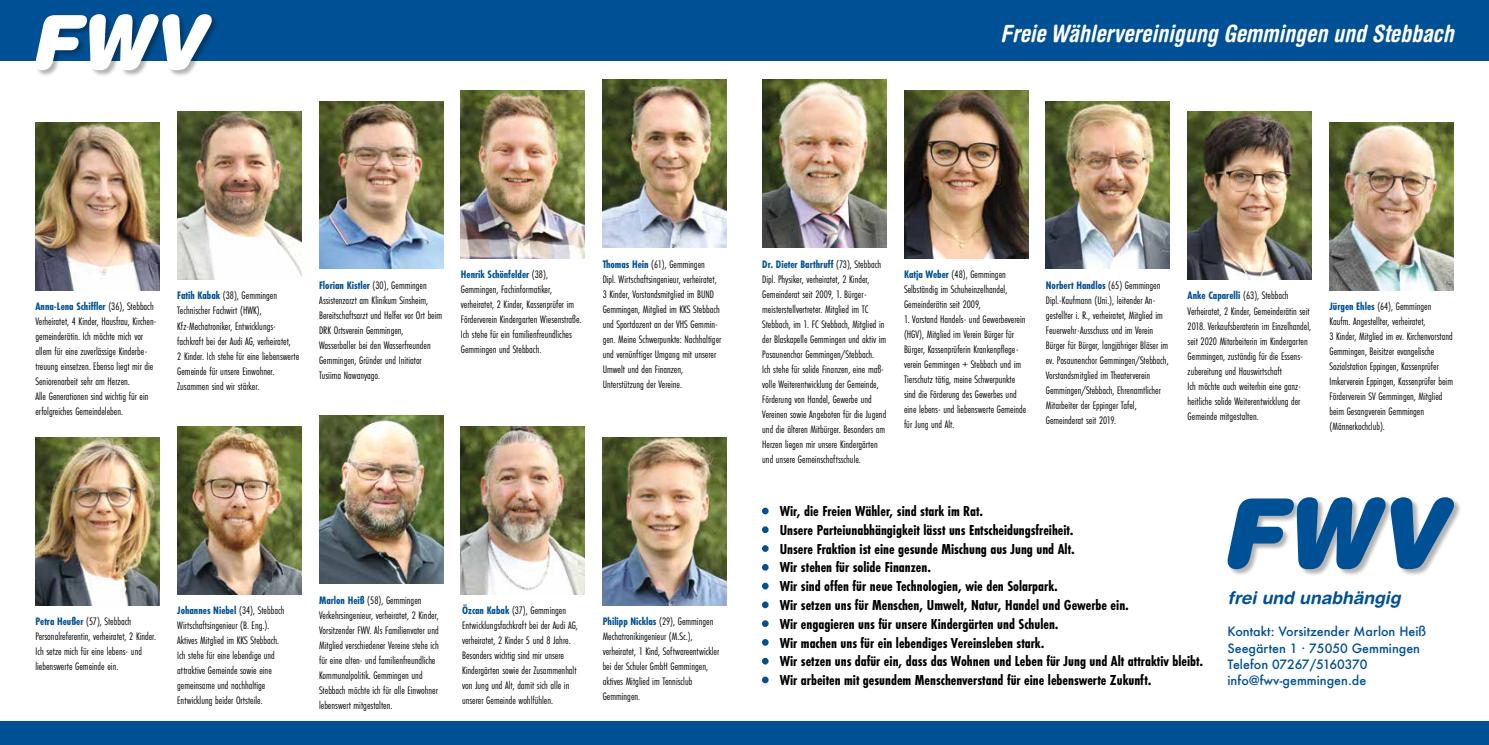
<style>
.page{position:relative;width:1489px;height:745px;background:#fff}
.page>*{position:absolute;margin:0;border:0;box-sizing:border-box;transform-origin:0 0}
.t1{font:italic 900 96.25px "Helvetica Rounded LT Std";color:#005095}
.t2{font:italic 900 75px "Helvetica Rounded LT Std";color:#fff}
.t3{font:italic 700 condensed 23.75px "Helvetica Rounded LT Std";color:#fff}
.t4{font:italic 700 17.5px "Helvetica Rounded LT Std";color:#005095}
.t5{font:700 15px "Futura PT Cond";color:#000}
.t6{font:500 12.5px/16.2px "Futura";color:#005095}
.t7{font:11.25px/15px "Futura PT Cond";color:#000}
.s1{font-weight:700;color:#005095}
.s2{color:#005095}
</style>
<div class="page">
<div style="left:0;top:720px;width:1488px;height:24px;background:#005095"></div>
<div style="left:0;top:0;width:1488px;height:60px;background:#005095"></div>
<div style="left:36px;top:14px;width:183px;height:64px;background:#000;opacity:.3"></div>
<div style="left:1227px;top:497px;width:234px;height:79px;background:#000;opacity:.3"></div>
<img style="left:602px;top:437px;width:124px;height:167px">
<img style="left:904px;top:90px;width:124px;height:168px">
<img style="left:35px;top:122px;width:124px;height:168px">
<img style="left:1187px;top:112px;width:124px;height:167px">
<img style="left:461px;top:90px;width:124px;height:168px">
<img style="left:461px;top:426px;width:124px;height:168px">
<img style="left:35px;top:437px;width:124px;height:167px">
<img style="left:319px;top:101px;width:124px;height:168px">
<img style="left:319px;top:415px;width:124px;height:168px">
<img style="left:1329px;top:122px;width:124px;height:168px">
<img style="left:177px;top:426px;width:124px;height:168px">
<img style="left:177px;top:112px;width:124px;height:167px">
<img style="left:762px;top:80px;width:124px;height:167px">
<img style="left:1045px;top:101px;width:124px;height:168px">
<img style="left:602px;top:80px;width:124px;height:167px">
<h2 class="t2" style="left:28px;top:-6px;width:178px">FWV</h2>
<h3 class="t3" style="left:1000px;top:19px;width:454px">Freie Wählervereinigung Gemmingen und Stebbach</h3>
<p class="t7" style="left:762px;top:256px;width:125px"><span class="s1">Dr. Dieter Barthruff</span> (73), Stebbach Dipl. Physiker, verheiratet, 2 Kinder, Gemeinderat seit 2009, 1. Bürger&shy;meisterstellvertreter. Mitglied im TC Stebbach, im 1. FC Stebbach, Mitglied in der Blaskapelle Gemmingen und aktiv im Posaunenchor Gemmingen/Stebbach.<br>Ich stehe für solide Finanzen, eine maß&shy;volle Weiterentwicklung der Gemeinde, Förderung von Handel, Gewerbe und Vereinen sowie Angeboten für die Jugend und die älteren Mitbürger. Besonders am Herzen liegen mir unsere Kindergärten und unsere Gemeinschaftsschule.</p>
<p class="t7" style="left:602px;top:256px;width:120px"><span class="s1">Thomas Hein</span> (61), Gemmingen<br>Dipl. Wirtschaftsingenieur, verheiratet, 3 Kinder, Vorstandsmitglied im BUND Gemmingen, Mitglied im KKS Stebbach und Sportdozent an der VHS Gemmin&shy;gen. Meine Schwerpunkte: Nachhaltiger und vernünftiger Umgang mit unserer Umwelt und den Finanzen, Unterstützung der Vereine.</p>
<p class="t7" style="left:461px;top:267px;width:122px"><span class="s1">Henrik Schönfelder</span> (38), Gemmingen, Fachinformatiker, verheiratet, 2 Kinder, Kassenprüfer im Förderverein Kindergarten Wiesenstraße.<br>Ich stehe für ein familienfreundliches Gemmingen und Stebbach.</p>
<p class="t7" style="left:904px;top:267px;width:105px"><span class="s1">Katja Weber</span> (48), Gemmingen<br>Selbständig im Schuheinzelhandel,<br>Gemeinderätin seit 2009,</p>
<p class="t7" style="left:904px;top:312px;width:124px">1. Vorstand Handels- und Gewerbeverein (HGV), Mitglied im Verein Bürger für Bürger, Kassenprüferin Krankenpflege&shy;verein Gemmingen + Stebbach und im Tierschutz tätig, meine Schwerpunkte sind die Förderung des Gewerbes und eine lebens- und liebenswerte Gemeinde für Jung und Alt.</p>
<p class="t7" style="left:319px;top:277px;width:125px"><span class="s1">Florian Kistler</span> (30), Gemmingen Assistenzarzt am Klinikum Sinsheim, Bereitschaftsarzt und Helfer vor Ort beim DRK Ortsverein Gemmingen, Wasserballer bei den Wasserfreunden Gemmingen, Gründer und Initiator Tusiima Nawanyago.</p>
<p class="t7" style="left:1045px;top:277px;width:124px"><span class="s1">Norbert Handlos</span> (65) Gemmingen Dipl.-Kaufmann (Uni.), leitender An&shy;gestellter i. R., verheiratet, Mitglied im Feuerwehr-Ausschuss und im Verein Bürger für Bürger, langjähriger Bläser im ev. Posaunenchor Gemmingen/Stebbach, Vorstandsmitglied im Theaterverein Gemmingen/Stebbach, Ehrenamtlicher Mitarbeiter der Eppinger Tafel, Gemeinderat seit 2019.</p>
<p class="t7" style="left:177px;top:288px;width:123px"><span class="s1">Fatih Kabak</span> (38), Gemmingen Technischer Fachwirt (HWK), Kfz-Mechatroniker, Entwicklungs&shy;fachkraft bei der Audi AG, verheiratet,<br>2 Kinder. Ich stehe für eine liebenswerte Gemeinde für unsere Einwohner.<br>Zusammen sind wir stärker.</p>
<p class="t7" style="left:35px;top:299px;width:122px"><span class="s1">Anna-Lena Schiffler</span> (36), Stebbach Verheiratet, 4 Kinder, Hausfrau, Kirchen&shy;gemeinderätin. Ich möchte mich vor allem für eine zuverlässige Kinderbe&shy;treuung einsetzen. Ebenso liegt mir die Seniorenarbeit sehr am Herzen.<br>Alle Generationen sind wichtig für ein erfolgreiches Gemeindeleben.</p>
<p class="t7" style="left:1187px;top:288px;width:125px"><span class="s1">Anke Caparelli</span> (63), Stebbach Verheiratet, 2 Kinder, Gemeinderätin seit 2018. Verkaufsberaterin im Einzelhandel, seit 2020 Mitarbeiterin im Kindergarten Gemmingen, zuständig für die Essens&shy;zubereitung und Hauswirtschaft<br>Ich möchte auch weiterhin eine ganz&shy;heitliche solide Weiterentwicklung der Gemeinde mitgestalten.</p>
<p class="t7" style="left:1329px;top:299px;width:125px"><span class="s1">Jürgen Ehles</span> (64), Gemmingen Kaufm. Angestellter, verheiratet,<br>3 Kinder, Mitglied im ev. Kirchenvorstand Gemmingen, Beisitzer evangelische Sozialstation Eppingen, Kassenprüfer Imkerverein Eppingen, Kassenprüfer beim Förderverein SV Gemmingen, Mitglied beim Gesangverein Gemmingen (Männerkochclub).</p>
<p class="t7" style="left:35px;top:613px;width:122px"><span class="s1">Petra Heußer</span> (57), Stebbach Personalreferentin, verheiratet, 2 Kinder.<br>Ich setze mich für eine lebens- und liebenswerte Gemeinde ein.</p>
<p class="t7" style="left:177px;top:602px;width:109px"><span class="s1">Johannes Niebel</span> (34), Stebbach<br>Wirtschaftsingenieur (B. Eng.).<br>Aktives Mitglied im KKS Stebbach.<br>Ich stehe für eine lebendige und attraktive Gemeinde sowie eine gemeinsame und nachhaltige<br>Entwicklung beider Ortsteile.</p>
<p class="t7" style="left:319px;top:592px;width:121px"><span class="s1">Marlon Heiß</span> (58), Gemmingen Verkehrsingenieur, verheiratet, 2 Kinder, Vorsitzender FWV. Als Familienvater und Mitglied verschiedener Vereine stehe ich für eine alten- und familienfreundliche Kommunalpolitik. Gemmingen und Stebbach möchte ich für alle Einwohner lebenswert mitgestalten.</p>
<p class="t7" style="left:462px;top:602px;width:117px"><span class="s1">Özcan Kabak</span> (37), Gemmingen Entwicklungsfachkraft bei der Audi AG, verheiratet, 2 Kinder 5 und 8 Jahre.<br>Besonders wichtig sind mir unsere Kindergärten sowie der Zusammenhalt von Jung und Alt, damit sich alle in unserer Gemeinde wohlfühlen.</p>
<p class="t7" style="left:602px;top:613px;width:118px"><span class="s1">Philipp Nicklas</span> (29), Gemmingen<br>Mechatronikingenieur (M.Sc.), verheiratet, 1 Kind, Softwareentwickler bei der Schuler GmbH Gemmingen, aktives Mitglied im Tennisclub<br>Gemmingen.</p>
<h3 class="t5" style="left:757px;top:502px;width:227px"><span class="s2">•</span> Wir, die Freien Wähler, sind stark im Rat.</h3>
<h3 class="t5" style="left:757px;top:521px;width:317px"><span class="s2">•</span> Unsere Parteiunabhängigkeit lässt uns Entscheidungsfreiheit.</h3>
<h3 class="t5" style="left:757px;top:539px;width:318px"><span class="s2">•</span> Unsere Fraktion ist eine gesunde Mischung aus Jung und Alt.</h3>
<h3 class="t5" style="left:757px;top:558px;width:175px"><span class="s2">•</span> Wir stehen für solide Finanzen.</h3>
<h3 class="t5" style="left:757px;top:577px;width:301px"><span class="s2">•</span> Wir sind offen für neue Technologien, wie den Solarpark.</h3>
<h3 class="t5" style="left:757px;top:596px;width:373px"><span class="s2">•</span> Wir setzen uns für Menschen, Umwelt, Natur, Handel und Gewerbe ein.</h3>
<h3 class="t5" style="left:757px;top:614px;width:302px"><span class="s2">•</span> Wir engagieren uns für unsere Kindergärten und Schulen.</h3>
<h3 class="t5" style="left:757px;top:633px;width:288px"><span class="s2">•</span> Wir machen uns für ein lebendiges Vereinsleben stark.</h3>
<h3 class="t5" style="left:757px;top:652px;width:447px"><span class="s2">•</span> Wir setzen uns dafür ein, dass das Wohnen und Leben für Jung und Alt attraktiv bleibt.</h3>
<h3 class="t5" style="left:757px;top:671px;width:395px"><span class="s2">•</span> Wir arbeiten mit gesundem Menschenverstand für eine lebenswerte Zukunft.</h3>
<h1 class="t1" style="left:1217px;top:471px;width:228px">FWV</h1>
<h3 class="t4" style="left:1227px;top:587px;width:174px">frei und unabhängig</h3>
<p class="t6" style="left:1227px;top:623px;width:200px">Kontakt: Vorsitzender Marlon Heiß<br>Seegärten 1 · 75050 Gemmingen<br>Telefon 07267/5160370 info@fwv-gemmingen.de</p>
</div>
